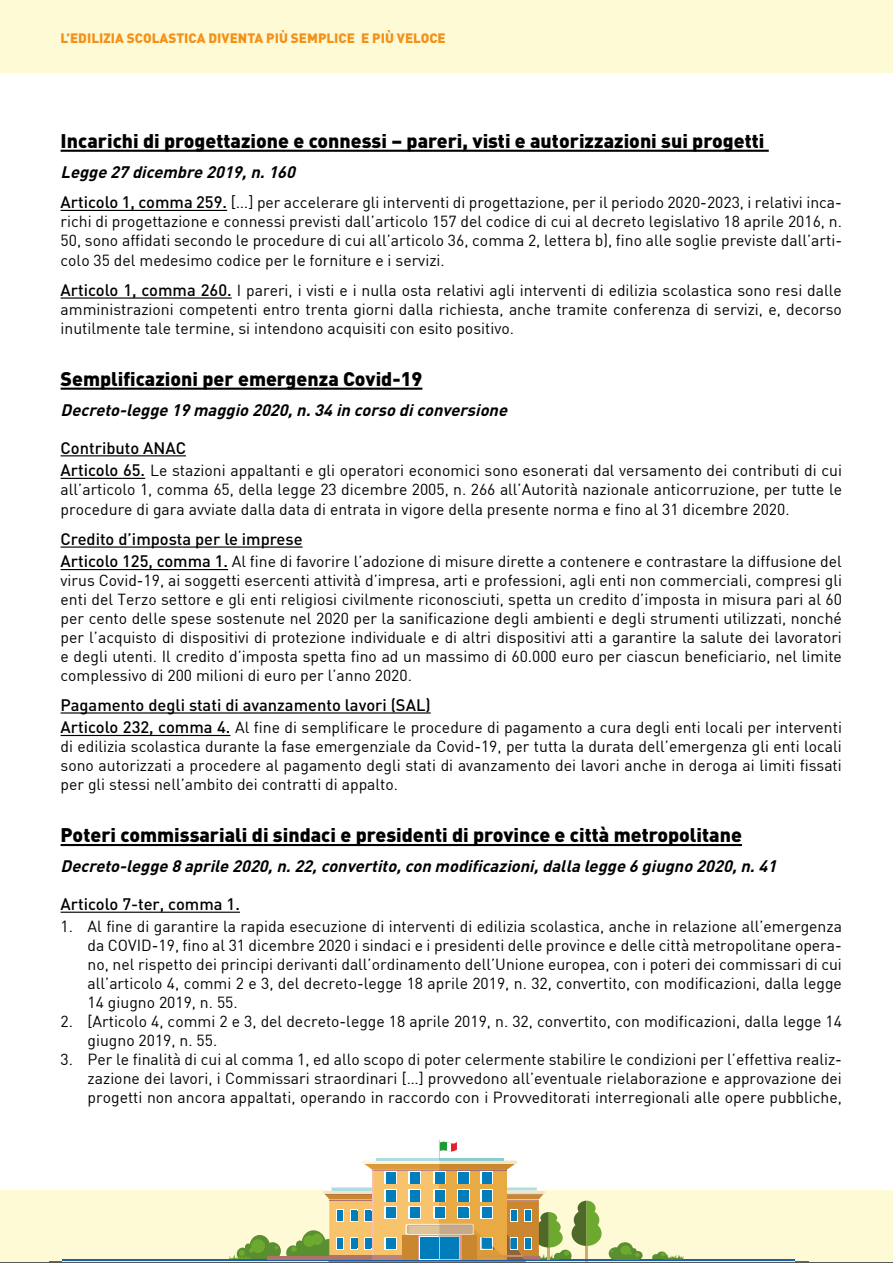
<style>
.page{position:relative;width:893px;height:1263px;background:#fff}
.page>*{position:absolute;margin:0;border:0;box-sizing:border-box;transform-origin:0 0}
.t1{font:900 19.5px "DIN";color:#000}
.t2{font:italic 700 16.5px "DIN";color:#000}
.t3{font:500 16.5px "DIN";color:#000}
.t4{font:15.75px/18.9px "DIN";color:#000;text-align:justify}
.t5{font:900 13.5px "DIN";color:#f39118}
.s1{font-weight:500;font-size:16.5px}
.s2{font-size:16.5px}
</style>
<div class="page">
<hr style="left:61px;top:150px;width:708px;height:2px;background:#000">
<hr style="left:61px;top:210px;width:166px;height:1px;background:#000">
<hr style="left:61px;top:297px;width:171px;height:2px;background:#000">
<hr style="left:61px;top:388px;width:361px;height:2px;background:#000">
<hr style="left:61px;top:455px;width:125px;height:1px;background:#000">
<hr style="left:61px;top:478px;width:84px;height:1px;background:#000">
<hr style="left:61px;top:546px;width:242px;height:2px;background:#000">
<hr style="left:61px;top:569px;width:167px;height:1px;background:#000">
<hr style="left:61px;top:712px;width:370px;height:1px;background:#000">
<hr style="left:61px;top:735px;width:169px;height:1px;background:#000">
<hr style="left:61px;top:844px;width:681px;height:2px;background:#000">
<hr style="left:61px;top:912px;width:179px;height:1px;background:#000">
<div style="left:0;top:0;width:893px;height:72px;background:#fffad6"></div>
<div style="left:0;top:1191px;width:893px;height:72px;background:#fffad6"></div>
<hr style="left:49px;top:1261px;width:759px;height:2px;background:#5e6956">
<hr style="left:0;top:1262px;width:893px;height:1px;background:#585856">
<hr style="left:63px;top:1259px;width:732px;height:2px;background:#1f5ea9">
<svg style="left:609px;top:1242px;width:34px;height:18px"></svg>
<svg style="left:652px;top:1251px;width:31px;height:9px"></svg>
<div style="left:372px;top:1169px;width:135px;height:91px;background:#f8c36d"></div>
<hr style="left:372px;top:1169px;width:1px;height:91px;background:#f8bdb4">
<div style="left:439px;top:1169px;width:68px;height:91px;background:#eaaa43"></div>
<svg style="left:385px;top:1171px;width:12px;height:13px"></svg>
<div style="left:386px;top:1172px;width:10px;height:11px;background:#027dbb"></div>
<svg style="left:409px;top:1171px;width:12px;height:13px"></svg>
<div style="left:410px;top:1172px;width:10px;height:11px;background:#027dbb"></div>
<svg style="left:433px;top:1171px;width:13px;height:13px"></svg>
<div style="left:435px;top:1172px;width:9px;height:11px;background:#027dbb"></div>
<div style="left:457px;top:1171px;width:12px;height:13px;background:#027dbb"></div>
<svg style="left:481px;top:1171px;width:12px;height:13px"></svg>
<div style="left:482px;top:1172px;width:10px;height:11px;background:#027dbb"></div>
<svg style="left:229px;top:1187px;width:373px;height:75px"></svg>
<svg style="left:362px;top:1140px;width:155px;height:31px"></svg>
<p class="t5" style="left:61px;top:29px;width:387px">L’EDILIZIA SCOLASTICA DIVENTA PIÙ SEMPLICE E PIÙ VELOCE</p>
<p class="t1" style="left:61px;top:128px;width:705px">Incarichi di progettazione e connessi – pareri, visti e autorizzazioni sui progetti</p>
<p class="t2" style="left:61px;top:161px;width:241px">Legge 27 dicembre 2019,n.160</p>
<p class="t4" style="left:61px;top:193px;width:783px"><span class="s1">Articolo 1, comma 259.</span> <span class="s2">[…]</span> per accelerare gli interventi di progettazione, per il periodo 2020-2023, i relativi inca&shy;richi di progettazione e connessi previsti dall’articolo 157 del codice di cui al decreto legislativo 18 aprile 2016, n.<br>50, sono affidati secondo le procedure di cui all’articolo 36, comma 2, lettera b), fino alle soglie previste dall’arti&shy;colo 35 del medesimo codice per le forniture e i servizi.</p>
<p class="t4" style="left:61px;top:280px;width:783px"><span class="s1">Articolo 1, comma 260.</span> I pareri, i visti e i nulla osta relativi agli interventi di edilizia scolastica sono resi dalle amministrazioni competenti entro trenta giorni dalla richiesta, anche tramite conferenza di servizi, e, decorso inutilmente tale termine, si intendono acquisiti con esito positivo.</p>
<p class="t1" style="left:61px;top:366px;width:363px">Semplificazioni per emergenza Covid-19</p>
<p class="t2" style="left:61px;top:399px;width:453px">Decreto-legge 19 maggio 2020,n.34 in corso diconversione</p>
<p class="t3" style="left:61px;top:437px;width:127px">Contributo ANAC</p>
<p class="t4" style="left:61px;top:460px;width:783px;line-height:19.4px"><span class="s1">Articolo 65.</span> Le stazioni appaltanti e gli operatori economici sono esonerati dal versamento dei contributi di cui all’articolo 1, comma 65, della legge 23 dicembre 2005, n. 266 all’Autorità nazionale anticorruzione, per tutte le procedure di gara avviate dalla data di entrata in vigore della presente norma e fino al 31 dicembre 2020.</p>
<p class="t3" style="left:61px;top:528px;width:243px">Credito d’imposta per le imprese</p>
<p class="t4" style="left:61px;top:552px;width:783px"><span class="s1">Articolo 125, comma 1.</span> Al fine di favorire l’adozione di misure dirette a contenere e contrastare la diffusione del virus Covid-19, ai soggetti esercenti attività d’impresa, arti e professioni, agli enti non commerciali, compresi gli enti del Terzo settore e gli enti religiosi civilmente riconosciuti, spetta un credito d’imposta in misura pari al 60 per cento delle spese sostenute nel 2020 per la sanificazione degli ambienti e degli strumenti utilizzati, nonché per l’acquisto di dispositivi di protezione individuale e di altri dispositivi atti a garantire la salute dei lavoratori e degli utenti. Il credito d’imposta spetta fino ad un massimo di 60.000 euro per ciascun beneficiario, nel limite complessivo di 200 milioni di euro per l’anno 2020.</p>
<p class="t3" style="left:61px;top:694px;width:372px">Pagamento degli stati di avanzamento lavori (SAL)</p>
<p class="t4" style="left:61px;top:718px;width:783px"><span class="s1">Articolo 232, comma 4.</span> Al fine di semplificare le procedure di pagamento a cura degli enti locali per interventi di edilizia scolastica durante la fase emergenziale da Covid-19, per tutta la durata dell’emergenza gli enti locali sono autorizzati a procedere al pagamento degli stati di avanzamento dei lavori anche in deroga ai limiti fissati per gli stessi nell’ambito dei contratti di appalto.</p>
<p class="t1" style="left:61px;top:822px;width:683px">Poteri commissariali di sindaci e presidenti di province e città metropolitane</p>
<p class="t2" style="left:61px;top:856px;width:722px">Decreto-legge 8 aprile 2020,n.22,convertito,con modificazioni,dalla legge 6 giugno 2020,n.41</p>
<p class="t3" style="left:61px;top:893px;width:181px">Articolo 7-ter, comma 1.</p>
<p class="t4" style="left:88px;top:917px;width:756px;text-indent:-27px">1. Al fine di garantire la rapida esecuzione di interventi di edilizia scolastica, anche in relazione all’emergenza da COVID-19, fino al 31 dicembre 2020 i sindaci e i presidenti delle province e delle città metropolitane opera&shy;no, nel rispetto dei principi derivanti dall’ordinamento dell’Unione europea, con i poteri dei commissari di cui all’articolo 4, commi 2 e 3, del decreto-legge 18 aprile 2019, n. 32, convertito, con modificazioni, dalla legge 14 giugno 2019, n. 55.</p>
<p class="t4" style="left:88px;top:1011px;width:756px;text-indent:-27px">2. [Articolo 4, commi 2 e 3, del decreto-legge 18 aprile 2019, n. 32, convertito, con modificazioni, dalla legge 14 giugno 2019, n. 55.</p>
<p class="t4" style="left:88px;top:1049px;width:756px;text-indent:-27px">3. Per le finalità di cui al comma 1, ed allo scopo di poter celermente stabilire le condizioni per l’effettiva realiz&shy;zazione dei lavori, i Commissari straordinari […] provvedono all’eventuale rielaborazione e approvazione dei progetti non ancora appaltati, operando in raccordo con i Provveditorati interregionali alle opere pubbliche,</p>
</div>
